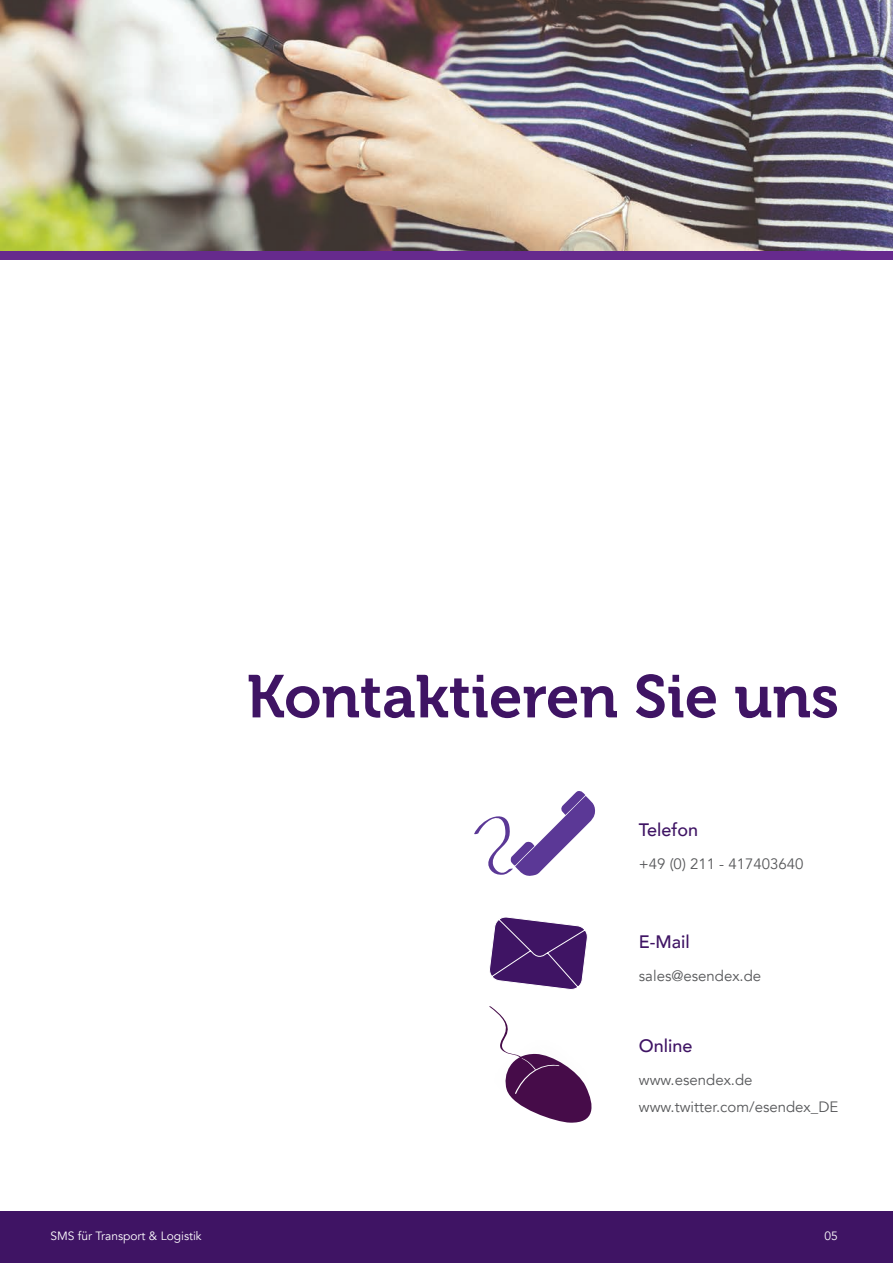
<style>
.page{position:relative;width:893px;height:1263px;background:#fff}
.page>*{position:absolute;margin:0;border:0;box-sizing:border-box;transform-origin:0 0}
.t1{font:60px "Museo 700";color:#3f1464}
.t2{font:500 18px "Avenir";color:#3f1464}
.t3{font:15px/27px "Avenir";color:#57585a}
.t4{font:12px "Avenir";color:#fff}
</style>
<div class="page">
<img style="left:0;top:0;width:893px;height:251px">
<div style="left:0;top:251px;width:893px;height:8px;background:#662a8d"></div>
<div style="left:0;top:1212px;width:893px;height:51px;background:#3f1464"></div>
<svg style="left:474px;top:791px;width:121px;height:85px"></svg>
<svg style="left:489px;top:917px;width:99px;height:73px"></svg>
<svg style="left:489px;top:1006px;width:103px;height:117px"></svg>
<h1 class="t1" style="left:247px;top:663px;width:594px">Kontaktieren Sie uns</h1>
<p class="t2" style="left:639px;top:814px;width:61px">Telefon</p>
<p class="t3" style="left:639px;top:851px;width:166px">+49 (0) 211 - 417403640</p>
<p class="t2" style="left:639px;top:926px;width:52px">E-Mail</p>
<p class="t3" style="left:639px;top:963px;width:124px">sales@esendex.de</p>
<p class="t2" style="left:639px;top:1030px;width:55px">Online</p>
<p class="t3" style="left:639px;top:1067px;width:201px">www.esendex.de www.twitter.com/esendex_DE</p>
<p class="t4" style="left:50px;top:1229px;width:153px">SMS für Transport &amp; Logistik</p>
<p class="t4" style="left:824px;top:1229px;width:15px">05</p>
</div>
